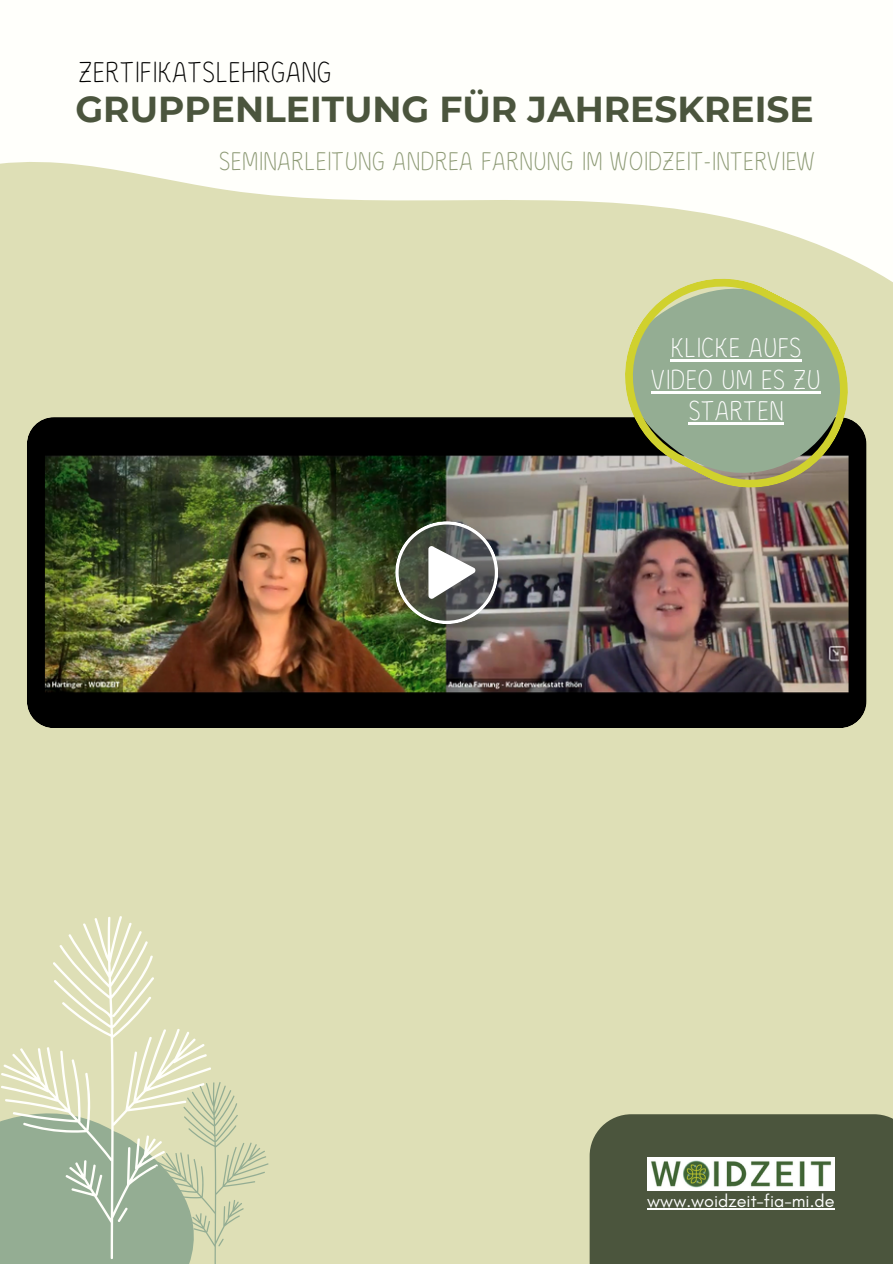
<style>
.page{position:relative;width:893px;height:1264px;background:#fff}
.page>*{position:absolute;margin:0;border:0;box-sizing:border-box;transform-origin:0 0}
.t1{font:700 36px "Montserrat";color:#4b553d}
.t2{font:28.5px "Xarrovv";color:#000}
.t3{font:27px/31.5px "Xarrovv";color:#fff;text-align:center}
.t4{font:25.5px "Xarrovv";color:#8c9974}
.t5{font:18px "Glacial Indifference";color:#fff}
</style>
<div class="page">
<div style="left:0;top:162px;width:892px;height:1101px;background:#dedfb6"></div>
<svg style="left:0;top:1055px;width:241px;height:208px"></svg>
<svg style="left:0;top:915px;width:212px;height:344px;background:#cbd3b3"></svg>
<img style="left:27px;top:417px;width:839px;height:310px">
<svg style="left:611px;top:265px;width:250px;height:236px;background:#a2ac87"></svg>
<svg style="left:395px;top:521px;width:102px;height:102px"></svg>
<hr style="left:670px;top:359px;width:132px;height:3px;background:#fff">
<hr style="left:652px;top:391px;width:168px;height:2px;background:#fff">
<hr style="left:688px;top:422px;width:96px;height:3px;background:#fff">
<svg style="left:155px;top:1081px;width:114px;height:182px;background:#ccd3ae"></svg>
<div style="left:589px;top:1114px;width:303px;height:149px;background:#4b553d"></div>
<img style="left:647px;top:1157px;width:187px;height:33px">
<hr style="left:647px;top:1208px;width:187px;height:1px;background:#fff">
<h3 class="t2" style="left:79px;top:51px;width:254px">ZERTIFIKATSLEHRGANG</h3>
<h1 class="t1" style="left:75px;top:87px;width:739px">GRUPPENLEITUNG FÜR JAHRESKREISE</h1>
<h2 class="t4" style="left:219px;top:142px;width:598px">SEMINARLEITUNG ANDREA FARNUNG IM WOIDZEIT-INTERVIEW</h2>
<p class="t3" style="left:652px;top:331px;width:170px">KLICKE AUFS<br>VIDEO UM ES ZU<br>STARTEN</p>
<p class="t5" style="left:647px;top:1190px;width:189px">www.woidzeit-fia-mi.de</p>
</div>
